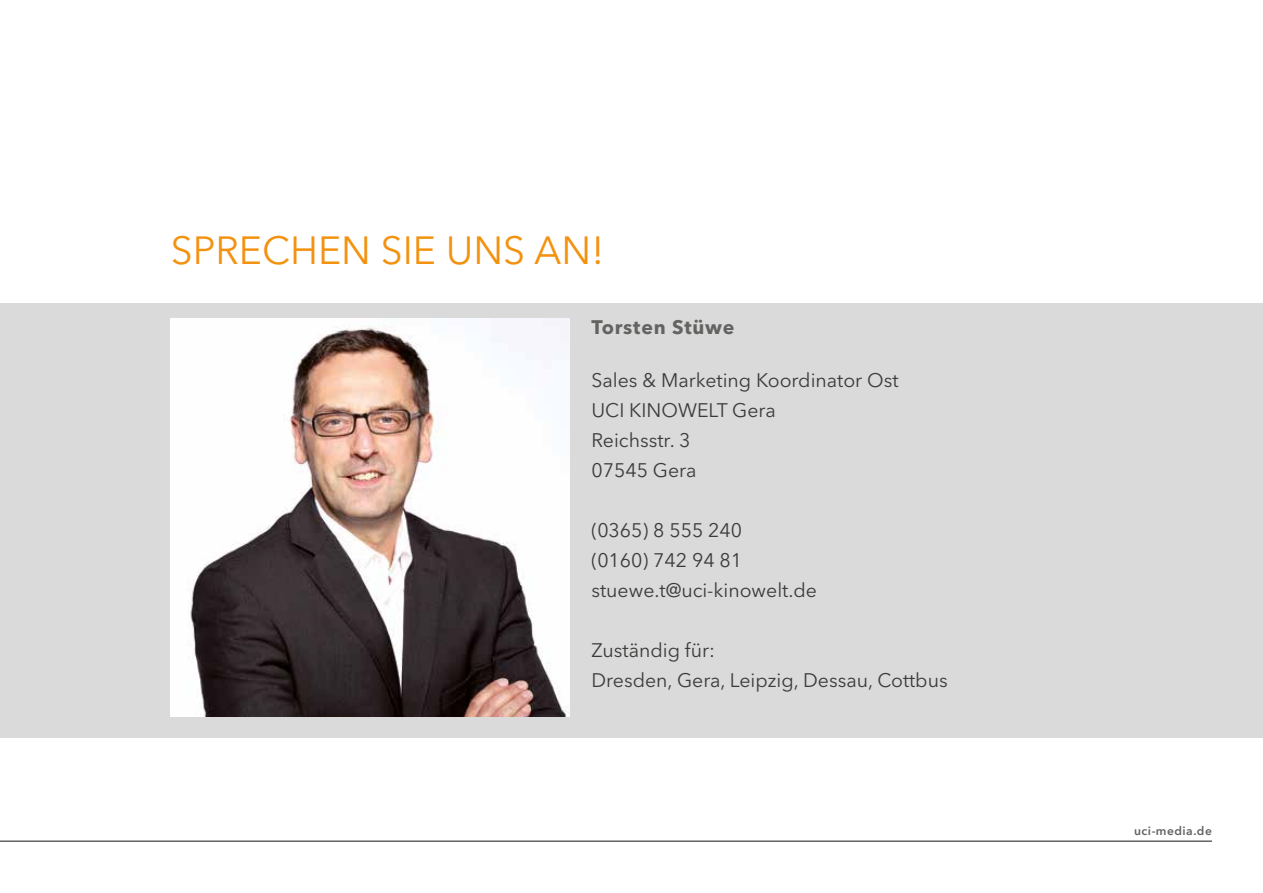
<style>
.page{position:relative;width:1263px;height:893px;background:#fff}
.page>*{position:absolute;margin:0;border:0;box-sizing:border-box;transform-origin:0 0}
.t1{font:39px "Avenir Next LT Pro";color:#f3920f}
.t2{font:19.5px/30px "Avenir Next LT Pro";color:#3b3b3a}
.t3{font:700 19.5px "Avenir Next LT Pro";letter-spacing:.04em;color:#636362}
.t4{font:600 12px "Avenir Next LT Pro";letter-spacing:.04em;color:#636362}
</style>
<div class="page">
<hr style="left:0;top:840px;width:1212px;height:2px;background:#636362">
<div style="left:0;top:304px;width:1263px;height:434px;background:#dadada"></div>
<img style="left:171px;top:319px;width:398px;height:398px">
<h1 class="t1" style="left:171px;top:227px;width:435px">SPRECHEN SIE UNS AN!</h1>
<p class="t3" style="left:591px;top:315px;width:145px">Torsten Stüwe</p>
<p class="t2" style="left:591px;top:365px;width:309px">Sales &amp; Marketing Koordinator Ost<br>UCI KINOWELT Gera<br>Reichsstr. 3<br>07545 Gera</p>
<p class="t2" style="left:591px;top:515px;width:227px">(0365) 8 555 240<br>(0160) 742 94 81 stuewe.t@uci-kinowelt.de</p>
<p class="t2" style="left:591px;top:635px;width:358px">Zuständig für:<br>Dresden, Gera, Leipzig, Dessau, Cottbus</p>
<p class="t4" style="left:1134px;top:823px;width:79px">uci-media.de</p>
</div>
